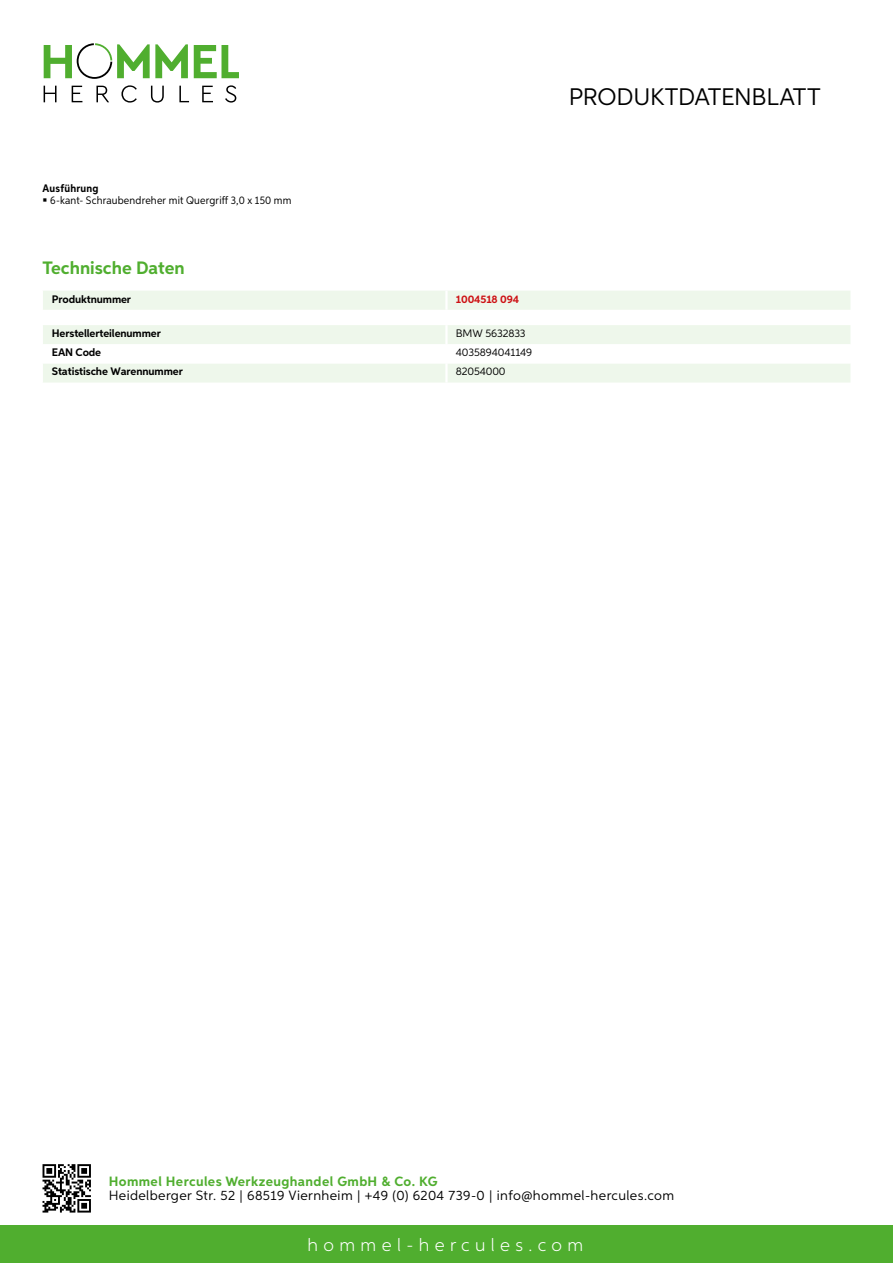
<style>
.page{position:relative;width:893px;height:1263px;background:#fff}
.page>*{position:absolute;margin:0;border:0;box-sizing:border-box;transform-origin:0 0}
.t1{font:24px "Aspira";letter-spacing:-.01em;color:#000}
.t2{font:300 18px "Aspira";letter-spacing:.3em;color:#fff}
.t3{font:700 18px "Aspira";color:#50ae2f}
.t4{font:13.5px "Aspira";letter-spacing:.03em;color:#000}
.t5{font:700 13.5px "Aspira";letter-spacing:.03em;color:#50ae2f}
.t6{font:700 10.95px "Aspira";letter-spacing:-.01em;color:#000}
.t7{font:10.95px "Aspira Nar";letter-spacing:.015em;color:#000}
.t8{font:10.95px "Aspira";letter-spacing:-.01em;color:#000}
.t9{font:700 10.95px "Aspira";letter-spacing:-.01em;color:#cd1013}
.t10{font:700 10.95px "Aspira Nar";letter-spacing:.02em;color:#000}
</style>
<div class="page">
<div style="left:0;top:1226px;width:893px;height:37px;background:#50ae2f"></div>
<svg style="left:43px;top:1164px;width:48px;height:48px"></svg>
<svg style="left:194px;top:45px;width:45px;height:33px"></svg>
<svg style="left:44px;top:43px;width:144px;height:36px"></svg>
<svg style="left:44px;top:86px;width:13px;height:16px"></svg>
<svg style="left:72px;top:86px;width:10px;height:16px"></svg>
<svg style="left:96px;top:86px;width:13px;height:16px"></svg>
<svg style="left:121px;top:85px;width:16px;height:18px"></svg>
<svg style="left:151px;top:86px;width:13px;height:17px"></svg>
<svg style="left:179px;top:86px;width:10px;height:16px"></svg>
<svg style="left:202px;top:86px;width:11px;height:16px"></svg>
<svg style="left:225px;top:85px;width:11px;height:18px"></svg>
<div style="left:43px;top:291px;width:807px;height:19px;background:#eef7eb"></div>
<hr style="left:445px;top:291px;width:3px;height:19px;background:#fff">
<svg style="left:43px;top:325px;width:807px;height:58px"></svg>
<hr style="left:445px;top:363px;width:3px;height:20px;background:#fff">
<p class="t10" style="left:43px;top:181px;width:58px">Ausführung</p>
<p class="t7" style="left:50px;top:194px;width:243px">6-kant- Schraubendreher mit Quergriff 3,0 x 150 mm</p>
<h2 class="t3" style="left:43px;top:256px;width:144px">Technische Daten</h2>
<p class="t6" style="left:52px;top:292px;width:81px">Produktnummer</p>
<p class="t9" style="left:456px;top:292px;width:65px">1004518 094</p>
<p class="t6" style="left:52px;top:327px;width:111px">Herstellerteilenummer</p>
<p class="t8" style="left:456px;top:327px;width:71px">BMW 5632833</p>
<p class="t6" style="left:52px;top:346px;width:51px">EAN Code</p>
<p class="t8" style="left:456px;top:346px;width:78px">4035894041149</p>
<p class="t6" style="left:52px;top:365px;width:132px">Statistische Warennummer</p>
<p class="t8" style="left:456px;top:365px;width:51px">82054000</p>
<h1 class="t1" style="left:569px;top:82px;width:253px">Produktdatenblatt</h1>
<p class="t5" style="left:109px;top:1172px;width:330px">Hommel Hercules Werkzeughandel GmbH &amp; Co. KG</p>
<p class="t4" style="left:109px;top:1187px;width:567px">Heidelberger Str. 52 | 68519 Viernheim | +49 (0) 6204 739-0 | info@hommel-hercules.com</p>
<h2 class="t2" style="left:307px;top:1234px;width:277px">hommel-hercules.com</h2>
</div>
